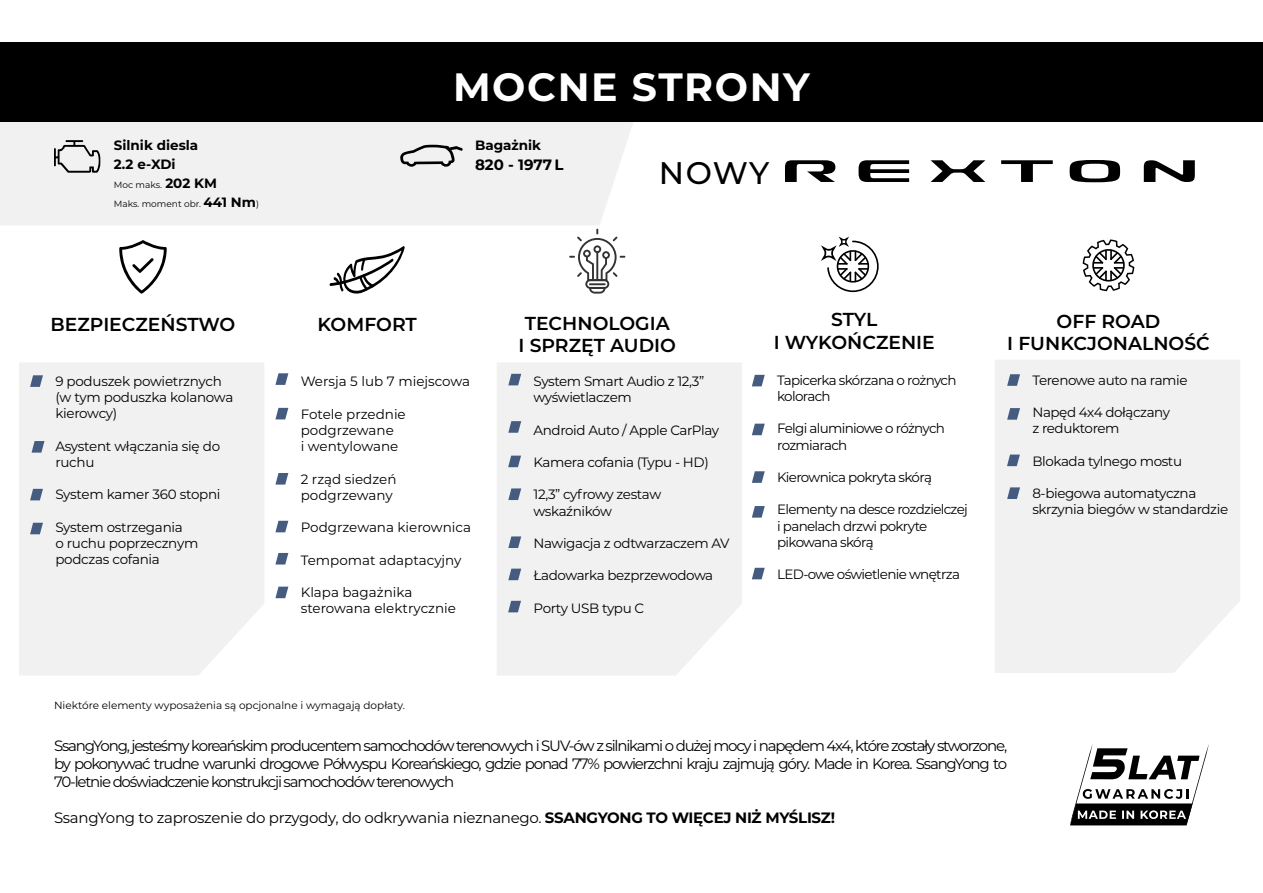
<style>
.page{position:relative;width:1263px;height:893px;background:#fff}
.page>*{position:absolute;margin:0;border:0;box-sizing:border-box;transform-origin:0 0}
.t1{font:700 39.45px "Montserrat";letter-spacing:.04em;color:#fff}
.t2{font:500 31.2px "Montserrat";color:#000}
.t3{font:600 18.75px/22.5px "Montserrat";color:#000;text-align:center}
.t4{font:15px/18px "Montserrat";letter-spacing:-.04em;color:#000;text-align:justify}
.t5{font:15px "Montserrat";letter-spacing:-.02em;color:#000}
.t6{font:700 15px "Montserrat";color:#000}
.t7{font:13.5px/16.2px "Montserrat";letter-spacing:-.03em;color:#000}
.t8{font:13.5px/16.2px "Montserrat";letter-spacing:-.05em;color:#000}
.t9{font:13.5px/16.2px "Montserrat";color:#000}
.t10{font:700 13.5px/19.5px "Montserrat";color:#000}
.t11{font:10.5px "Montserrat";color:#000}
.t12{font:9px/19.5px "Montserrat";color:#000}
.s1{font-weight:700;font-size:13.5px}
.s2{font-weight:700}
</style>
<div class="page">
<div style="left:497px;top:363px;width:245px;height:312px;background:#f1f1f2"></div>
<div style="left:995px;top:360px;width:245px;height:313px;background:#f1f1f2"></div>
<div style="left:19px;top:363px;width:245px;height:312px;background:#f1f1f2"></div>
<div style="left:0;top:122px;width:633px;height:103px;background:#f1f1f2"></div>
<div style="left:0;top:43px;width:1263px;height:79px;background:#000"></div>
<svg style="left:54px;top:140px;width:46px;height:33px"></svg>
<svg style="left:1070px;top:744px;width:139px;height:81px"></svg>
<svg style="left:752px;top:375px;width:13px;height:11px"></svg>
<svg style="left:752px;top:424px;width:13px;height:11px"></svg>
<svg style="left:752px;top:471px;width:13px;height:12px"></svg>
<svg style="left:752px;top:506px;width:13px;height:12px"></svg>
<svg style="left:752px;top:568px;width:13px;height:11px"></svg>
<svg style="left:400px;top:145px;width:63px;height:22px"></svg>
<svg style="left:785px;top:160px;width:410px;height:22px"></svg>
<svg style="left:30px;top:489px;width:13px;height:11px"></svg>
<svg style="left:30px;top:375px;width:13px;height:12px"></svg>
<svg style="left:32px;top:441px;width:12px;height:12px"></svg>
<svg style="left:30px;top:523px;width:13px;height:11px"></svg>
<svg style="left:275px;top:373px;width:13px;height:12px"></svg>
<svg style="left:275px;top:408px;width:13px;height:11px"></svg>
<svg style="left:275px;top:473px;width:13px;height:12px"></svg>
<svg style="left:275px;top:521px;width:13px;height:11px"></svg>
<svg style="left:275px;top:553px;width:13px;height:11px"></svg>
<svg style="left:275px;top:587px;width:13px;height:11px"></svg>
<svg style="left:508px;top:456px;width:13px;height:11px"></svg>
<svg style="left:508px;top:488px;width:13px;height:12px"></svg>
<svg style="left:508px;top:421px;width:13px;height:12px"></svg>
<svg style="left:508px;top:374px;width:13px;height:11px"></svg>
<svg style="left:508px;top:536px;width:13px;height:12px"></svg>
<svg style="left:508px;top:569px;width:13px;height:11px"></svg>
<svg style="left:508px;top:601px;width:13px;height:11px"></svg>
<svg style="left:1007px;top:455px;width:13px;height:11px"></svg>
<svg style="left:1007px;top:487px;width:13px;height:12px"></svg>
<svg style="left:1007px;top:408px;width:13px;height:12px"></svg>
<svg style="left:1007px;top:374px;width:13px;height:12px"></svg>
<svg style="left:119px;top:240px;width:48px;height:54px"></svg>
<svg style="left:330px;top:246px;width:75px;height:48px"></svg>
<svg style="left:569px;top:229px;width:56px;height:65px"></svg>
<svg style="left:821px;top:236px;width:58px;height:56px"></svg>
<svg style="left:1083px;top:239px;width:51px;height:52px"></svg>
<p class="t10" style="left:114px;top:134px;width:86px">Silnik diesla<br>2.2 e-XDi</p>
<p class="t12" style="left:114px;top:174px;width:147px">Moc maks. <span class="s1">202 KM<br></span>Maks. moment obr. <span class="s1">441 Nm</span>)</p>
<h1 class="t1" style="left:453px;top:58px;width:358px">MOCNE STRONY</h1>
<p class="t10" style="left:475px;top:135px;width:68px">Bagażnik</p>
<p class="t6" style="left:475px;top:154px;width:90px">820 - 1977 L</p>
<h2 class="t2" style="left:659px;top:151px;width:112px">NOWY</h2>
<h3 class="t3" style="left:51px;top:312px;width:186px">BEZPIECZEŃSTWO</h3>
<h3 class="t3" style="left:317px;top:312px;width:101px">KOMFORT</h3>
<h3 class="t3" style="left:518px;top:311px;width:159px">TECHNOLOGIA<br>I SPRZĘT AUDIO</h3>
<h3 class="t3" style="left:774px;top:307px;width:163px">STYL<br>I WYKOŃCZENIE</h3>
<h3 class="t3" style="left:1007px;top:309px;width:204px">OFF ROAD<br>I FUNKCJONALNOŚĆ</h3>
<p class="t7" style="left:55px;top:373px;width:179px">9 poduszek powietrznych (w tym poduszka kolanowa kierowcy)</p>
<p class="t7" style="left:55px;top:437px;width:166px">Asystent włączania się do ruchu</p>
<p class="t7" style="left:55px;top:486px;width:167px">System kamer 360 stopni</p>
<p class="t7" style="left:55px;top:518px;width:145px">System ostrzegania<br>o ruchu poprzecznym podczas cofania</p>
<p class="t9" style="left:301px;top:373px;width:171px">Wersja 5 lub 7 miejscowa</p>
<p class="t9" style="left:301px;top:405px;width:107px">Fotele przednie podgrzewane<br>i wentylowane</p>
<p class="t9" style="left:301px;top:470px;width:97px">2 rząd siedzeń podgrzewany</p>
<p class="t9" style="left:301px;top:519px;width:172px">Podgrzewana kierownica</p>
<p class="t9" style="left:301px;top:551px;width:162px">Tempomat adaptacyjny</p>
<p class="t9" style="left:301px;top:584px;width:157px">Klapa bagażnika sterowana elektrycznie</p>
<p class="t7" style="left:534px;top:373px;width:172px">System Smart Audio z 12,3” wyświetlaczem</p>
<p class="t7" style="left:534px;top:421px;width:187px">Android Auto / Apple CarPlay</p>
<p class="t7" style="left:534px;top:454px;width:177px">Kamera cofania (Typu - HD)</p>
<p class="t7" style="left:534px;top:486px;width:129px">12,3” cyfrowy zestaw wskaźników</p>
<p class="t7" style="left:534px;top:535px;width:198px">Nawigacja z odtwarzaczem AV</p>
<p class="t7" style="left:534px;top:567px;width:181px">Ładowarka bezprzewodowa</p>
<p class="t7" style="left:534px;top:599px;width:112px">Porty USB typu C</p>
<p class="t8" style="left:777px;top:371px;width:181px">Tapicerka skórzana o rożnych kolorach</p>
<p class="t8" style="left:777px;top:420px;width:169px">Felgi aluminiowe o różnych rozmiarach</p>
<p class="t8" style="left:777px;top:469px;width:156px">Kierownica pokryta skórą</p>
<p class="t8" style="left:777px;top:501px;width:192px">Elementy na desce rozdzielczej i panelach drzwi pokryte pikowana skórą</p>
<p class="t8" style="left:777px;top:566px;width:184px">LED-owe oświetlenie wnętrza</p>
<p class="t7" style="left:1032px;top:371px;width:157px">Terenowe auto na ramie</p>
<p class="t7" style="left:1032px;top:404px;width:139px">Napęd 4x4 dołączany z reduktorem</p>
<p class="t7" style="left:1032px;top:452px;width:151px">Blokada tylnego mostu</p>
<p class="t7" style="left:1032px;top:485px;width:197px">8-biegowa automatyczna skrzynia biegów w standardzie</p>
<p class="t11" style="left:54px;top:698px;width:353px">Niektóre elementy wyposażenia są opcjonalne i wymagają dopłaty.</p>
<p class="t4" style="left:54px;top:737px;width:955px">SsangYong, jesteśmy koreańskim producentem samochodów terenowych i SUV-ów z silnikami o dużej mocy i napędem 4x4, które zostały stworzone, by pokonywać trudne warunki drogowe Półwyspu Koreańskiego, gdzie ponad 77% powierzchni kraju zajmują góry. Made in Korea. SsangYong to 70-letnie doświadczenie konstrukcji samochodów terenowych</p>
<p class="t5" style="left:54px;top:808px;width:782px">SsangYong to zaproszenie do przygody, do odkrywania nieznanego. <span class="s2">SSANGYONG TO WIĘCEJ NIŻ MYŚLISZ!</span></p>
</div>
